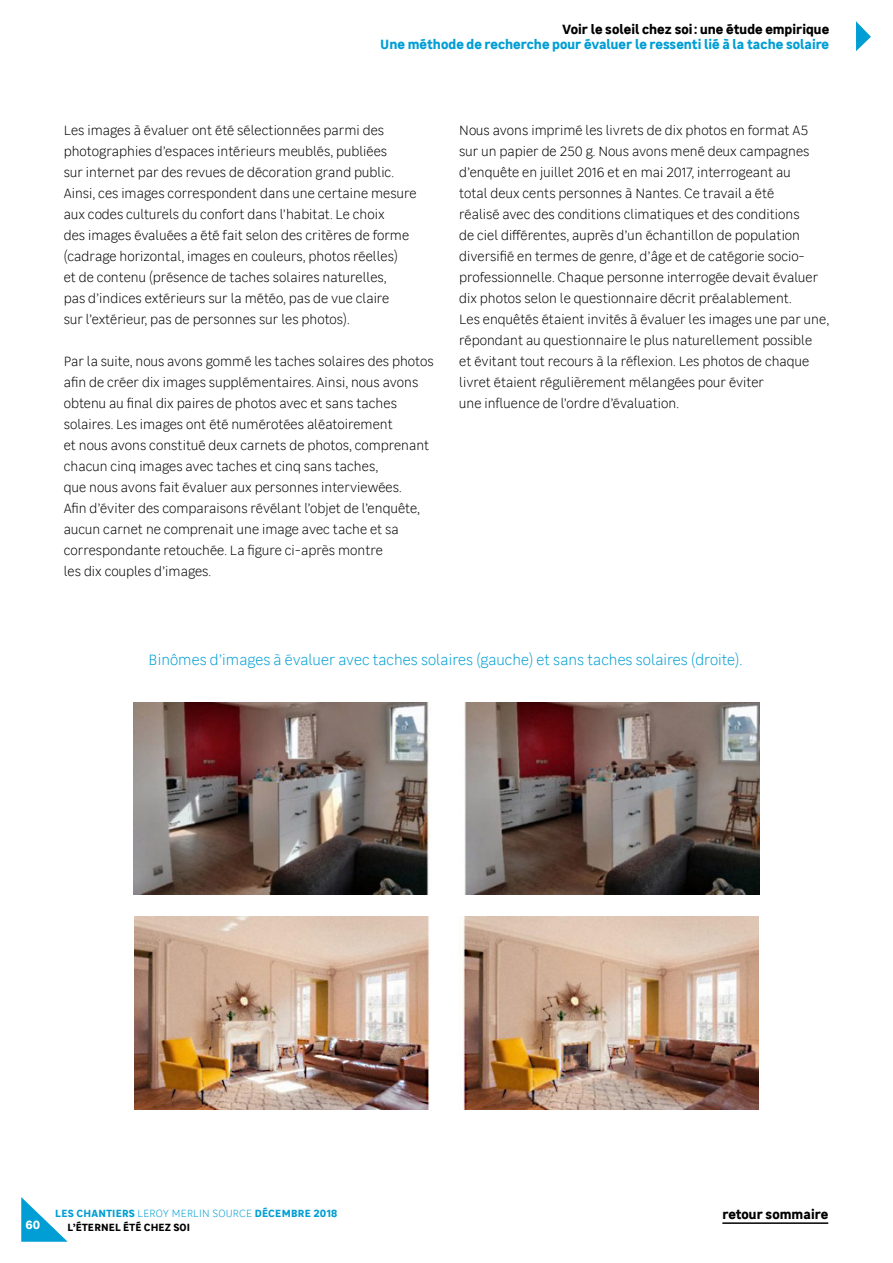
<style>
.page{position:relative;width:893px;height:1263px;background:#fff}
.page>*{position:absolute;margin:0;border:0;box-sizing:border-box;transform-origin:0 0}
.t1{font:300 15px "Leroy Merlin Sans";color:#009ed4}
.t2{font:300 13.5px/21px "Leroy Merlin Sans";color:#000}
.t3{font:700 13.5px "Leroy Merlin Sans";color:#009ed4}
.t4{font:700 13.5px "Leroy Merlin Sans";color:#000}
.t5{font:700 12px "Leroy Merlin Sans";color:#fff}
.t6{font:700 10.5px/13.5px "Leroy Merlin Sans";letter-spacing:.01em;color:#009ed4}
.s1{font-weight:300}
.s2{color:#000}
</style>
<div class="page">
<svg style="left:856px;top:21px;width:15px;height:30px"></svg>
<img style="left:134px;top:702px;width:625px;height:193px">
<img style="left:134px;top:916px;width:625px;height:193px">
<svg style="left:21px;top:1197px;width:47px;height:45px"></svg>
<hr style="left:722px;top:1222px;width:106px;height:2px;background:#000">
<p class="t4" style="left:562px;top:19px;width:269px">Voir le soleil chez soi : une étude empirique</p>
<p class="t3" style="left:380px;top:34px;width:451px">Une méthode de recherche pour évaluer le ressenti lié à la tache solaire</p>
<p class="t2" style="left:64px;top:119px;width:354px">Les images à évaluer ont été sélectionnées parmi des photographies d’espaces intérieurs meublés, publiées<br>sur internet par des revues de décoration grand public.<br>Ainsi, ces images correspondent dans une certaine mesure aux codes culturels du confort dans l’habitat. Le choix<br>des images évaluées a été fait selon des critères de forme (cadrage horizontal, images en couleurs, photos réelles)<br>et de contenu (présence de taches solaires naturelles,<br>pas d’indices extérieurs sur la météo, pas de vue claire<br>sur l’extérieur, pas de personnes sur les photos).</p>
<p class="t2" style="left:64px;top:350px;width:371px">Par la suite, nous avons gommé les taches solaires des photos afin de créer dix images supplémentaires. Ainsi, nous avons obtenu au final dix paires de photos avec et sans taches solaires. Les images ont été numérotées aléatoirement<br>et nous avons constitué deux carnets de photos, comprenant chacun cinq images avec taches et cinq sans taches,<br>que nous avons fait évaluer aux personnes interviewées.<br>Afin d’éviter des comparaisons révélant l’objet de l’enquête, aucun carnet ne comprenait une image avec tache et sa correspondante retouchée. La figure ci-après montre<br>les dix couples d’images.</p>
<p class="t2" style="left:459px;top:119px;width:371px">Nous avons imprimé les livrets de dix photos en format A5 sur un papier de 250 g. Nous avons mené deux campagnes d’enquête en juillet 2016 et en mai 2017, interrogeant au<br>total deux cents personnes à Nantes. Ce travail a été<br>réalisé avec des conditions climatiques et des conditions<br>de ciel différentes, auprès d’un échantillon de population diversifié en termes de genre, d’âge et de catégorie socio&shy;professionnelle. Chaque personne interrogée devait évaluer dix photos selon le questionnaire décrit préalablement.<br>Les enquêtés étaient invités à évaluer les images une par une, répondant au questionnaire le plus naturellement possible<br>et évitant tout recours à la réflexion. Les photos de chaque livret étaient régulièrement mélangées pour éviter<br>une influence de l’ordre d’évaluation.</p>
<p class="t1" style="left:149px;top:649px;width:595px">Binômes d’images à évaluer avec taches solaires (gauche) et sans taches solaires (droite).</p>
<p class="t5" style="left:25px;top:1215px;width:16px">60</p>
<p class="t6" style="left:68px;top:1206px;width:271px;text-indent:-12px">LES CHANTIERS <span class="s1">LEROY MERLIN SOURCE</span> DÉCEMBRE 2018<br><span class="s2">L’ÉTERNEL ÉTÉ CHEZ SOI</span></p>
<p class="t4" style="left:722px;top:1203px;width:107px">retour sommaire</p>
</div>
